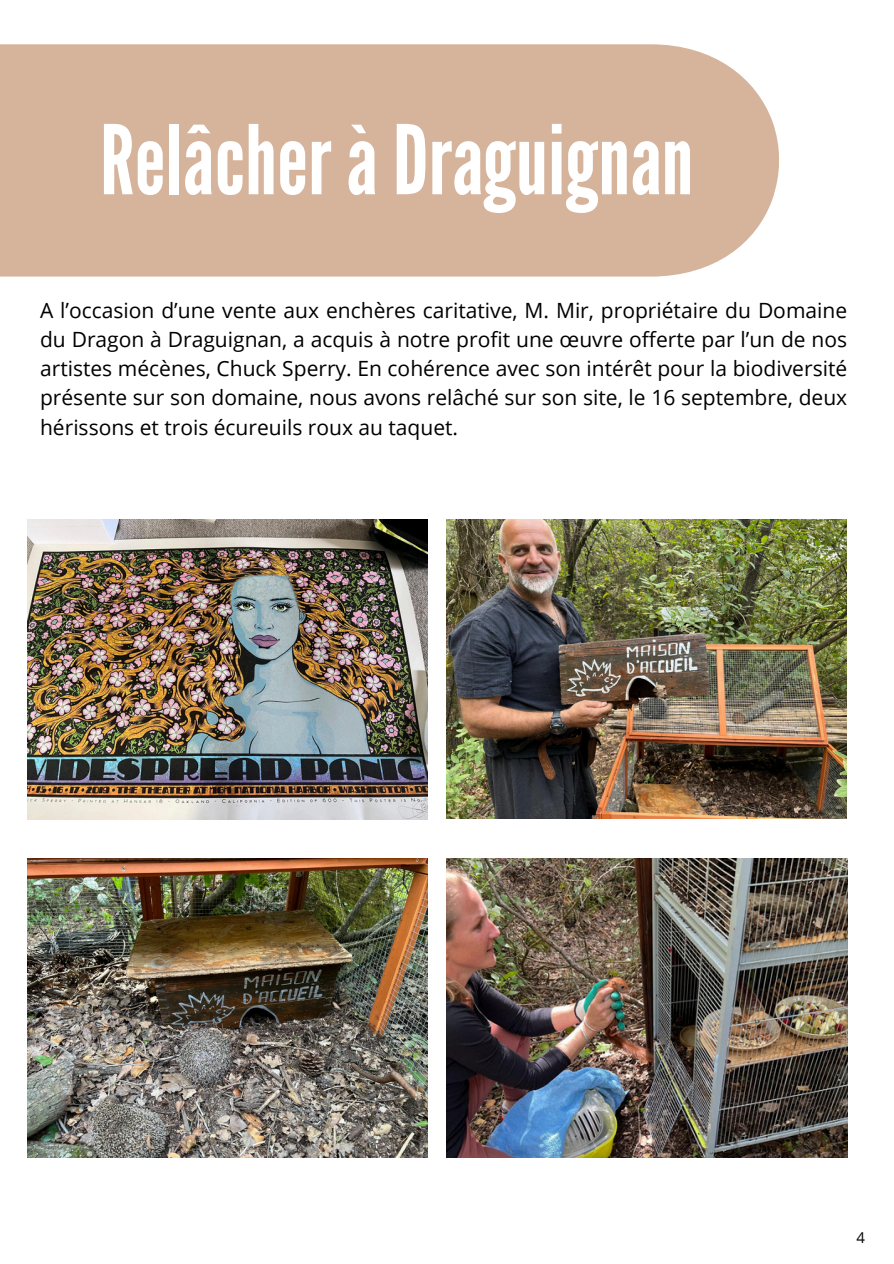
<style>
.page{position:relative;width:894px;height:1264px;background:#fff}
.page>*{position:absolute;margin:0;border:0;box-sizing:border-box;transform-origin:0 0}
.t1{font:95.7px "League Gothic";color:#fff}
.t2{font:21px/29.2px "Open Sans";color:#000;text-align:justify}
.t3{font:15px "Open Sans";color:#000}
</style>
<div class="page">
<div style="left:0;top:44px;width:778px;height:232px;background:#d6b39b"></div>
<img style="left:27px;top:519px;width:400px;height:300px">
<img style="left:446px;top:519px;width:400px;height:299px">
<img style="left:27px;top:858px;width:400px;height:299px">
<img style="left:446px;top:858px;width:401px;height:299px">
<p class="t1" style="left:100px;top:105px;width:595px">RelâcheràDraguignan</p>
<p class="t2" style="left:40px;top:295px;width:808px">A l’occasion d’une vente aux enchères caritative, M. Mir, propriétaire du Domaine du Dragon à Draguignan, a acquis à notre profit une œuvre offerte par l’un de nos artistes mécènes, Chuck Sperry. En cohérence avec son intérêt pour la biodiversité présente sur son domaine, nous avons relâché sur son site, le 16 septembre, deux hérissons et trois écureuils roux au taquet.</p>
<h1 class="t3" style="left:856px;top:1226px;width:10px">4</h1>
</div>
